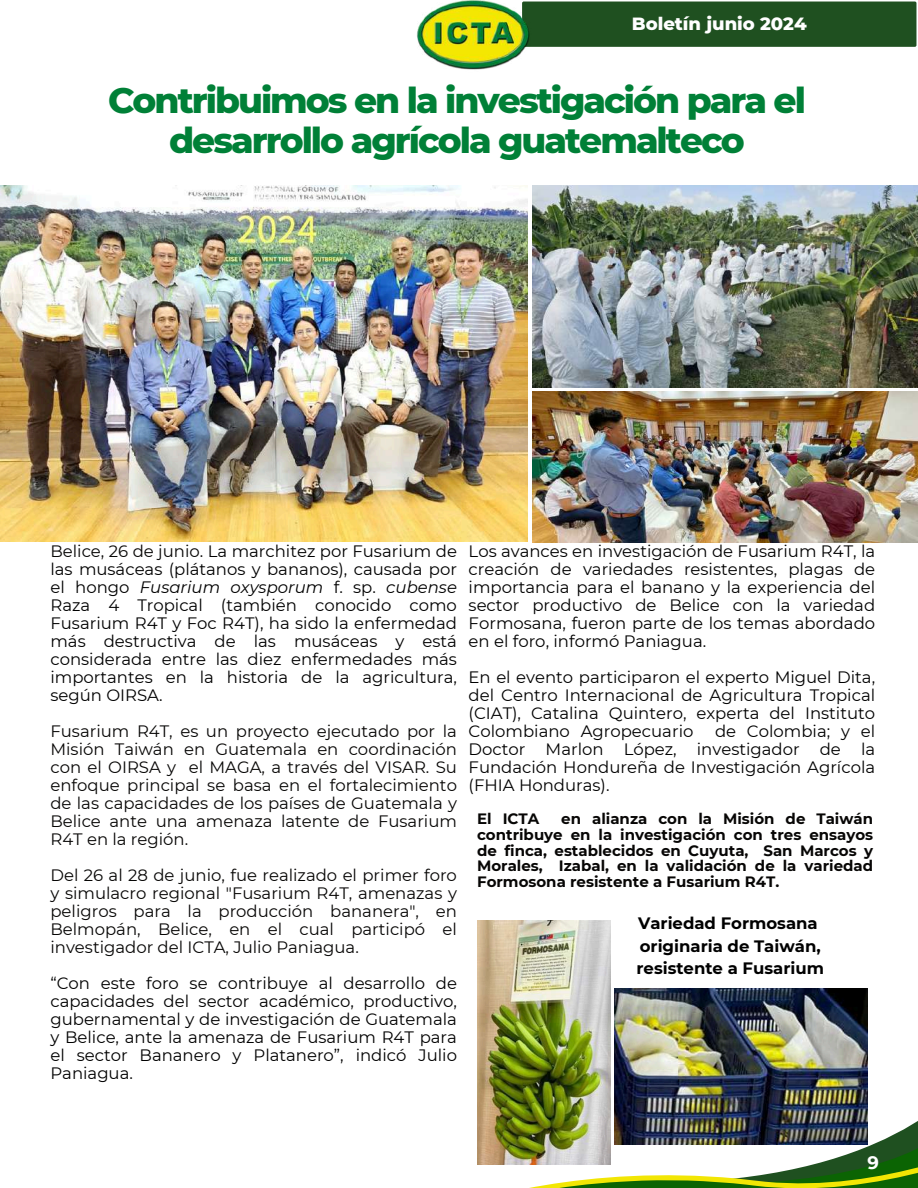
<style>
.page{position:relative;width:918px;height:1188px;background:#fff}
.page>*{position:absolute;margin:0;border:0;box-sizing:border-box;transform-origin:0 0}
.t1{font:800 36px/39.3px "Montserrat";letter-spacing:-.055em;color:#008037;text-align:center}
.t2{font:800 18px "Montserrat";color:#fff}
.t3{font:700 18px "Montserrat";color:#fff}
.t4{font:16.5px/18px "Montserrat";color:#000;text-align:justify}
.t5{font:16.5px/18px "Montserrat";color:#070605;text-align:justify}
.t6{font:700 16.5px/22.5px "Montserrat";color:#000}
.t7{font:700 15px/15.8px "Montserrat";color:#070605;text-align:justify}
.s1{color:#070605}
.s2{font-style:italic}
</style>
<div class="page">
<div style="left:532px;top:1px;width:385px;height:46px;background:#1f5020"></div>
<img style="left:417px;top:0;width:115px;height:70px">
<svg style="left:529px;top:1121px;width:389px;height:67px"></svg>
<img style="left:0;top:185px;width:528px;height:357px">
<img style="left:532px;top:185px;width:386px;height:202px">
<img style="left:532px;top:392px;width:386px;height:150px">
<img style="left:477px;top:920px;width:134px;height:245px">
<img style="left:614px;top:989px;width:254px;height:155px">
<p class="t2" style="left:632px;top:12px;width:176px">Boletín junio 2024</p>
<h1 class="t1" style="left:108px;top:81px;width:699px">Contribuimos en la investigación para el desarrollo agrícola guatemalteco</h1>
<p class="t4" style="left:50px;top:542px;width:408px"><span class="s1">Belice, 26 de junio.</span> La marchitez por Fusarium de las musáceas (plátanos y bananos), causada por el hongo <span class="s2">Fusarium oxysporum</span> f. sp. <span class="s2">cubense </span>Raza 4 Tropical (también conocido como Fusarium R4T y Foc R4T), ha sido la enfermedad más destructiva de las musáceas y está considerada entre las diez enfermedades más importantes en la historia de la agricultura, según OIRSA.</p>
<p class="t5" style="left:50px;top:722px;width:408px">Fusarium R4T, es un proyecto ejecutado por la Misión Taiwán en Guatemala en coordinación con el OIRSA y el MAGA, a través del VISAR. Su enfoque principal se basa en el fortalecimiento de las capacidades de los países de Guatemala y Belice ante una amenaza latente de Fusarium R4T en la región.</p>
<p class="t5" style="left:50px;top:866px;width:408px">Del 26 al 28 de junio, fue realizado el primer foro y simulacro regional "Fusarium R4T, amenazas y peligros para la producción bananera", en Belmopán, Belice, en el cual participó el investigador del ICTA, Julio Paniagua.</p>
<p class="t4" style="left:50px;top:974px;width:408px">“Con este foro se contribuye al desarrollo de capacidades del sector académico, productivo, gubernamental y de investigación de Guatemala y Belice, ante la amenaza de Fusarium R4T para el sector Bananero y Platanero”, indicó Julio Paniagua.</p>
<p class="t4" style="left:469px;top:542px;width:408px">Los avances en investigación de Fusarium R4T, la creación de variedades resistentes, plagas de importancia para el banano y la experiencia del sector productivo de Belice con la variedad Formosana, fueron parte de los temas abordado en el foro, informó Paniagua.</p>
<p class="t4" style="left:469px;top:668px;width:408px">En el evento participaron el experto Miguel Dita, del Centro Internacional de Agricultura Tropical (CIAT), Catalina Quintero, experta del Instituto Colombiano Agropecuario</p>
<p class="t4" style="left:469px;top:722px;width:408px;text-indent:246px">de Colombia; y el Doctor Marlon López, investigador de la Fundación Hondureña de Investigación Agrícola (FHIA Honduras).</p>
<p class="t7" style="left:477px;top:811px;width:398px;text-indent:84px">en alianza con la Misión de Taiwán contribuye en la investigación con tres ensayos de finca, establecidos en Cuyuta, San Marcos y Morales, Izabal, en la validación de la variedad Formosona resistente a Fusarium R4T.</p>
<p class="t7" style="left:477px;top:811px;width:64px">El ICTA</p>
<p class="t6" style="left:637px;top:912px;width:189px">Variedad Formosana originaria de Taiwán, resistente a Fusarium</p>
<p class="t3" style="left:867px;top:1152px;width:13px">9</p>
</div>
